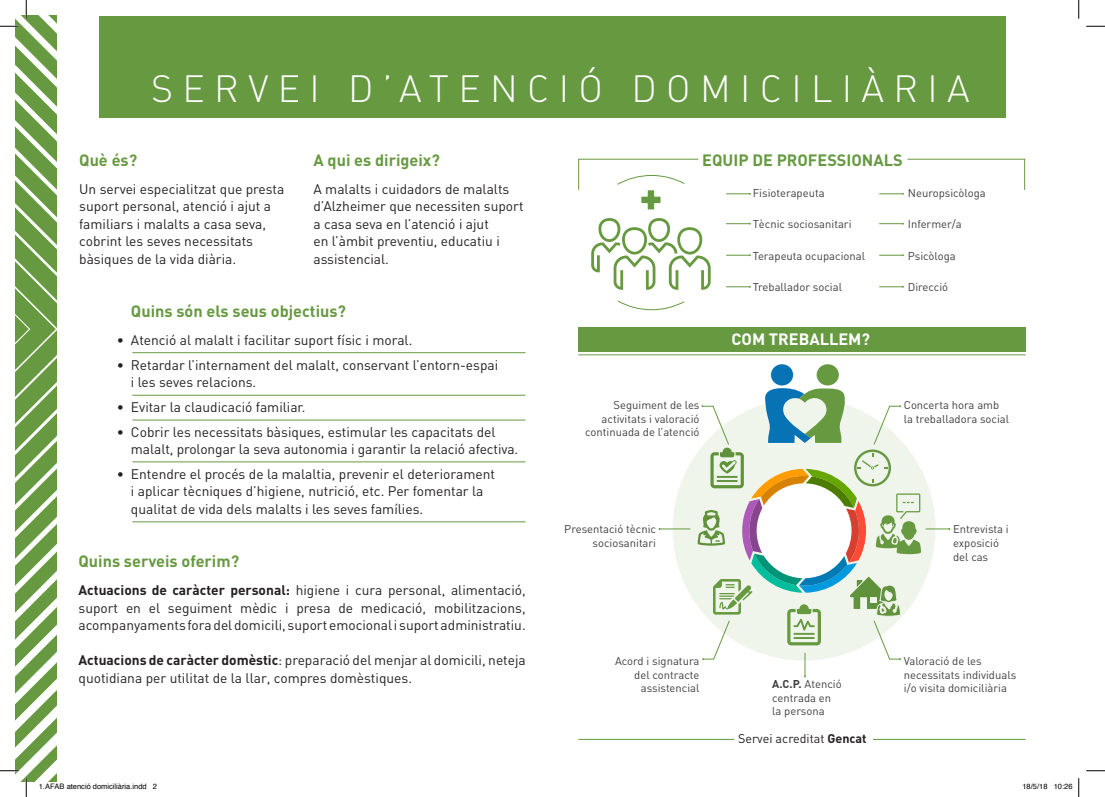
<style>
.page{position:relative;width:1105px;height:797px;background:#fff}
.page>*{position:absolute;margin:0;border:0;box-sizing:border-box;transform-origin:0 0}
.t1{font:37.5px "DIN Light Alternate";letter-spacing:.25em;color:#fff}
.t2{font:700 16.25px "DIN";color:#669940}
.t3{font:700 16.25px "DIN";color:#fff}
.t4{font:13.75px/17.5px "DIN";color:#231f20}
.t5{font:12.5px "DIN";color:#231f20}
.t6{font:11.25px/13.5px "DIN";color:#3e3e3f}
.t7{font:7.5px "Helvetica";color:#000}
.s1{font-weight:700}
</style>
<div class="page">
<div style="left:578px;top:327px;width:447px;height:25px;background:#669940"></div>
<div style="left:673px;top:397px;width:262px;height:263px;background:#f0f5ec;border-radius:50%"></div>
<div style="left:771px;top:364px;width:22px;height:21px;background:#0773b5;border-radius:50%"></div>
<div style="left:817px;top:364px;width:22px;height:21px;background:#669940;border-radius:50%"></div>
<hr style="left:659px;top:528px;width:31px;height:1px;background:#669940">
<svg style="left:697px;top:388px;width:253px;height:289px"></svg>
<hr style="left:578px;top:354px;width:447px;height:1px;background:#669940">
<hr style="left:132px;top:352px;width:394px;height:1px;background:#669940">
<hr style="left:132px;top:395px;width:394px;height:1px;background:#669940">
<hr style="left:132px;top:420px;width:394px;height:1px;background:#669940">
<hr style="left:132px;top:461px;width:394px;height:1px;background:#669940">
<hr style="left:132px;top:521px;width:394px;height:1px;background:#669940">
<div style="left:100px;top:16px;width:906px;height:101px;background:#669940"></div>
<svg style="left:726px;top:193px;width:25px;height:2px"></svg>
<svg style="left:726px;top:254px;width:25px;height:2px"></svg>
<svg style="left:879px;top:254px;width:25px;height:2px"></svg>
<svg style="left:879px;top:286px;width:25px;height:2px"></svg>
<svg style="left:726px;top:223px;width:25px;height:2px"></svg>
<svg style="left:879px;top:223px;width:25px;height:2px"></svg>
<svg style="left:726px;top:286px;width:25px;height:2px"></svg>
<svg style="left:879px;top:158px;width:146px;height:37px"></svg>
<svg style="left:591px;top:218px;width:120px;height:72px"></svg>
<svg style="left:578px;top:158px;width:121px;height:51px"></svg>
<svg style="left:617px;top:300px;width:68px;height:10px"></svg>
<hr style="left:578px;top:739px;width:447px;height:1px;background:#669940">
<div style="left:733px;top:729px;width:139px;height:19px;background:#fff"></div>
<svg style="left:1086px;top:25px;width:19px;height:2px"></svg>
<svg style="left:1086px;top:770px;width:19px;height:1px"></svg>
<svg style="left:1078px;top:0;width:1px;height:19px"></svg>
<svg style="left:0;top:0;width:147px;height:797px"></svg>
<svg style="left:1078px;top:778px;width:1px;height:19px"></svg>
<p class="t1" style="left:151px;top:65px;width:820px">SERVEI D’ATENCIÓ DOMICILIÀRIA</p>
<p class="t2" style="left:79px;top:149px;width:59px">Què és?</p>
<p class="t4" style="left:79px;top:180px;width:207px">Un servei especialitzat que presta suport personal, atenció i ajut a familiars i malalts a casa seva, cobrint les seves necessitats bàsiques de la vida diària.</p>
<p class="t2" style="left:313px;top:149px;width:128px">A qui es dirigeix?</p>
<p class="t4" style="left:313px;top:180px;width:212px">A malalts i cuidadors de malalts d’Alzheimer que necessiten suport a casa seva en l’atenció i ajut<br>en l’àmbit preventiu, educatiu i assistencial.</p>
<p class="t2" style="left:131px;top:301px;width:217px">Quins són els seus objectius?</p>
<p class="t4" style="left:117px;top:331px;width:297px">• Atenció al malalt i facilitar suport físic i moral.</p>
<p class="t4" style="left:117px;top:356px;width:383px">• Retardar l’internament del malalt, conservant l’entorn-espai</p>
<p class="t4" style="left:131px;top:373px;width:127px">i les seves relacions.</p>
<p class="t4" style="left:117px;top:398px;width:190px">• Evitar la claudicació familiar.</p>
<p class="t4" style="left:131px;top:422px;width:389px;text-indent:-14px">• Cobrir les necessitats bàsiques, estimular les capacitats del malalt, prolongar la seva autonomia i garantir la relació afectiva.</p>
<p class="t4" style="left:117px;top:465px;width:380px">• Entendre el procés de la malaltia, prevenir el deteriorament</p>
<p class="t4" style="left:131px;top:482px;width:354px">i aplicar tècniques d’higiene, nutrició, etc. Per fomentar la</p>
<p class="t4" style="left:131px;top:500px;width:294px">qualitat de vida dels malalts i les seves famílies.</p>
<p class="t2" style="left:79px;top:550px;width:162px">Quins serveis oferim?</p>
<p class="t4" style="left:79px;top:581px;width:449px;text-align:justify"><span class="s1">Actuacions de caràcter personal:</span> higiene i cura personal, alimentació, suport en el seguiment mèdic i presa de medicació, mobilitzacions, acompanyaments fora del domicili, suport emocional i suport administratiu.</p>
<p class="t4" style="left:79px;top:651px;width:449px"><span class="s1">Actuacions de caràcter domèstic</span>: preparació del menjar al domicili, neteja quotidiana per utilitat de la llar, compres domèstiques.</p>
<p class="t2" style="left:702px;top:149px;width:202px">EQUIP DE PROFESSIONALS</p>
<p class="t6" style="left:753px;top:186px;width:73px">Fisioterapeuta</p>
<p class="t6" style="left:753px;top:217px;width:100px">Tècnic sociosanitari</p>
<p class="t6" style="left:753px;top:249px;width:114px">Terapeuta ocupacional</p>
<p class="t6" style="left:908px;top:186px;width:79px">Neuropsicòloga</p>
<p class="t6" style="left:908px;top:217px;width:56px">Infermer/a</p>
<p class="t6" style="left:908px;top:249px;width:49px">Psicòloga</p>
<p class="t6" style="left:753px;top:280px;width:91px">Treballador social</p>
<p class="t6" style="left:908px;top:280px;width:42px">Direcció</p>
<p class="t6" style="left:613px;top:398px;width:88px">Seguiment de les</p>
<p class="t6" style="left:601px;top:412px;width:99px">activitats i valoració</p>
<p class="t6" style="left:585px;top:425px;width:116px">continuada de l’atenció</p>
<p class="t3" style="left:731px;top:329px;width:140px">COM TREBALLEM?</p>
<p class="t6" style="left:904px;top:398px;width:97px">Concerta hora amb</p>
<p class="t6" style="left:904px;top:412px;width:107px">la treballadora social</p>
<p class="t6" style="left:564px;top:522px;width:93px;text-align:right">Presentació tècnic sociosanitari</p>
<p class="t6" style="left:953px;top:522px;width:57px">Entrevista i</p>
<p class="t6" style="left:953px;top:536px;width:48px">exposició</p>
<p class="t6" style="left:953px;top:549px;width:37px">del cas</p>
<p class="t6" style="left:615px;top:654px;width:86px">Acord i signatura</p>
<p class="t6" style="left:634px;top:668px;width:67px">del contracte</p>
<p class="t6" style="left:641px;top:681px;width:60px">assistencial</p>
<p class="t6" style="left:772px;top:677px;width:71px"><span class="s1">A.C.P.</span> Atenció centrada en la persona</p>
<p class="t5" style="left:738px;top:730px;width:130px">Servei acreditat <span class="s1">Gencat</span></p>
<p class="t6" style="left:904px;top:654px;width:79px">Valoració de les</p>
<p class="t6" style="left:904px;top:668px;width:114px">necessitats individuals</p>
<p class="t6" style="left:904px;top:681px;width:105px">i/o visita domiciliària</p>
<p class="t7" style="left:39px;top:781px;width:120px">1.AFAB atenció domiciliària.indd 2</p>
<p class="t7" style="left:1022px;top:781px;width:52px">18/5/18 10:26</p>
</div>
